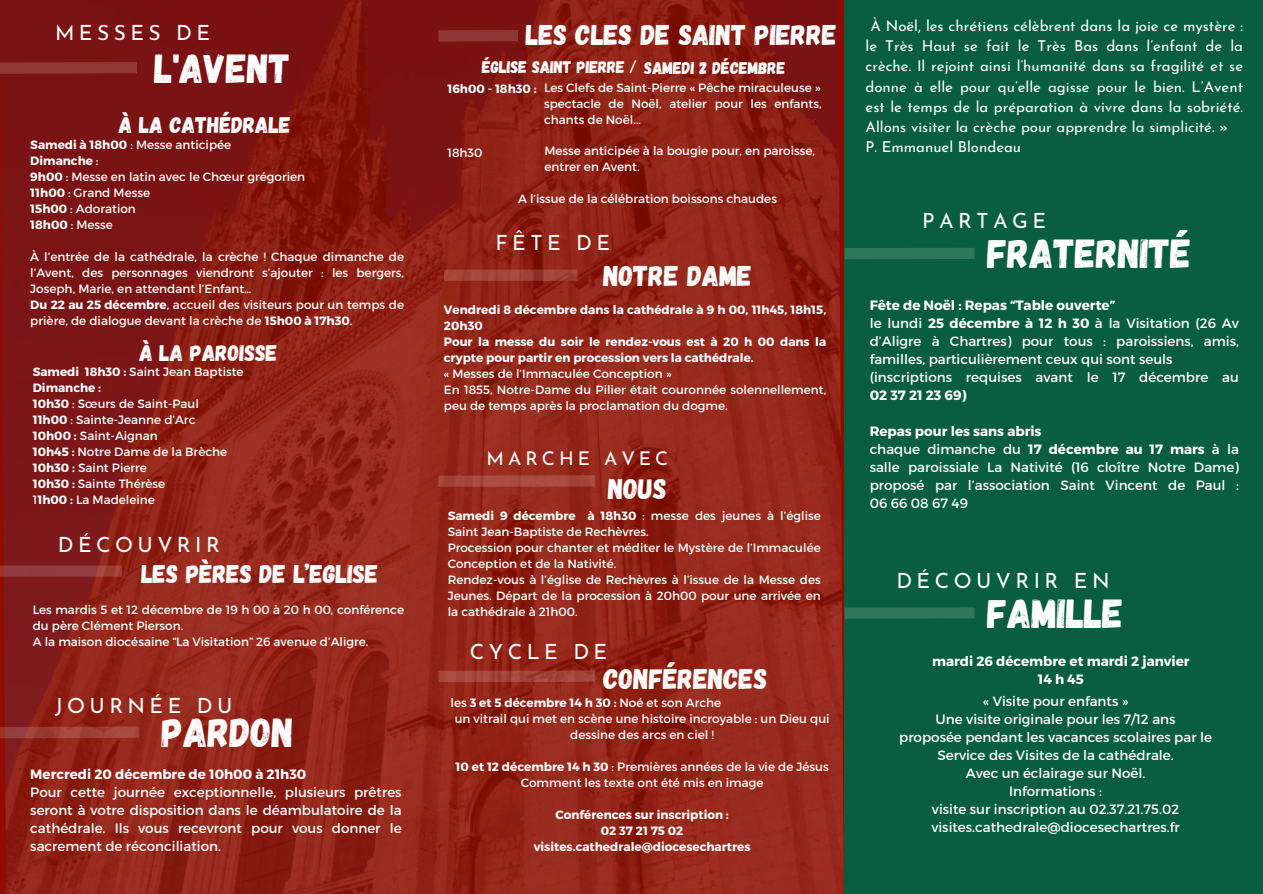
<style>
.page{position:relative;width:1263px;height:894px;background:#fff}
.page>*{position:absolute;margin:0;border:0;box-sizing:border-box;transform-origin:0 0}
.t1{font:40.5px "Gagalin";color:#fff}
.t2{font:28.5px "Gagalin";color:#fff}
.t3{font:25.5px "Gagalin";color:#fff}
.t4{font:22.5px "Gagalin";color:#fff}
.t5{font:21px "Josefin Sans";letter-spacing:.21em;color:#fff}
.t6{font:18.9px "Josefin Sans";letter-spacing:.21em;color:#fff}
.t7{font:16.8px "Gagalin";color:#fff}
.t8{font:15px/20.2px "Josefin Sans";color:#fff}
.t9{font:13.5px/18px "Montserrat";color:#fff}
.t10{font:700 13.5px/18px "Montserrat";color:#fff;text-align:center}
.t11{font:12px/16px "Montserrat";color:#fff}
.t12{font:700 12px/16px "Montserrat";color:#fff}
.s1{font-weight:700}
.s2{font-size:16.95px}
.s3{font-weight:400}
</style>
<div class="page">
<img style="left:0;top:0;width:844px;height:893px">
<div style="left:844px;top:0;width:419px;height:893px;background:#095d40"></div>
<svg style="left:0;top:56px;width:148px;height:24px;background:#822222"></svg>
<svg style="left:0;top:565px;width:122px;height:11px"></svg>
<svg style="left:0;top:720px;width:151px;height:24px;background:#952f25"></svg>
<svg style="left:444px;top:269px;width:133px;height:12px;background:#9f4136"></svg>
<div style="left:438px;top:475px;width:157px;height:11px;background:#a84b40"></div>
<div style="left:844px;top:248px;width:130px;height:11px;background:#2f765d"></div>
<div style="left:845px;top:607px;width:129px;height:11px;background:#2f765d"></div>
<svg style="left:438px;top:670px;width:157px;height:12px;background:#a14338"></svg>
<div style="left:438px;top:30px;width:80px;height:12px;background:#8e3737"></div>
<h3 class="t5" style="left:55px;top:25px;width:157px">MESSES DE</h3>
<h1 class="t1" style="left:155px;top:42px;width:138px">L'AVENT</h1>
<h3 class="t4" style="left:119px;top:110px;width:173px">À LA CATHÉDRALE</h3>
<p class="t11" style="left:30px;top:136px;width:276px"><span class="s1">Samedi à 18h00</span> : Messe anticipée<br><span class="s1">Dimanche</span> :<br><span class="s1">9h00</span> : Messe en latin avec le Chœur grégorien<br><span class="s1">11h00</span> : Grand Messe<br><span class="s1">15h00</span> : Adoration<br><span class="s1">18h00</span> : Messe</p>
<p class="t11" style="left:30px;top:248px;width:375px">À l’entrée de la cathédrale, la crèche ! Chaque dimanche de l’Avent, des personnages viendront s’ajouter : les bergers, Joseph, Marie, en attendant l’Enfant…<br><span class="s1">Du 22 au 25 décembre</span>, accueil des visiteurs pour un temps de prière, de dialogue devant la crèche de <span class="s1">15h00 à 17h30</span>.</p>
<p class="t11" style="left:33px;top:363px;width:212px"><span class="s1">Samedi 18h30 :</span> Saint Jean Baptiste<br><span class="s1">Dimanche :<br>10h30</span> : Sœurs de Saint-Paul<br><span class="s1">11h00</span> : Sainte-Jeanne d’Arc<br><span class="s1">10h00 :</span> Saint-Aignan<br><span class="s1">10h45 :</span> Notre Dame de la Brèche<br><span class="s1">10h30 :</span> Saint Pierre<br><span class="s1">10h30 :</span> Sainte Thérèse<br>1<span class="s1">1h00 :</span> La Madeleine</p>
<h3 class="t4" style="left:139px;top:338px;width:140px">À LA PAROISSE</h3>
<h3 class="t5" style="left:58px;top:536px;width:164px">DÉCOUVRIR</h3>
<h3 class="t3" style="left:141px;top:557px;width:238px">LES PÈRES DE L’EGLISE</h3>
<p class="t11" style="left:33px;top:601px;width:373px">Les mardis 5 et 12 décembre de 19 h 00 à 20 h 00, conférence du père Clément Pierson.<br>A la maison diocésaine “La Visitation” 26 avenue d’Aligre.</p>
<h3 class="t5" style="left:55px;top:697px;width:179px">JOURNÉE DU</h3>
<h1 class="t1" style="left:162px;top:706px;width:133px">PARDON</h1>
<p class="t10" style="left:30px;top:764px;width:278px">Mercredi 20 décembre de 10h00 à 21h30</p>
<p class="t9" style="left:30px;top:782px;width:373px;text-align:justify">Pour cette journée exceptionnelle, plusieurs prêtres seront à votre disposition dans le déambulatoire de la cathédrale. Ils vous recevront pour vous donner le sacrement de réconciliation.</p>
<h2 class="t2" style="left:526px;top:17px;width:312px">LES CLES DE SAINT PIERRE</h2>
<h3 class="t7" style="left:482px;top:56px;width:305px">ÉGLISE SAINT PIERRE / <span class="s2">SAMEDI 2 DÉCEMBRE</span></h3>
<p class="t12" style="left:447px;top:80px;width:91px">16h00 - 18h30 :</p>
<p class="t11" style="left:544px;top:79px;width:279px;text-align:justify">Les Clefs de Saint-Pierre « Pêche miraculeuse » spectacle de Noël, atelier pour les enfants, chants de Noël...</p>
<p class="t11" style="left:544px;top:142px;width:272px">Messe anticipée à la bougie pour, en paroisse, entrer en Avent.</p>
<p class="t11" style="left:518px;top:190px;width:260px">A l’issue de la célébration boissons chaudes</p>
<p class="t11" style="left:447px;top:144px;width:36px">18h30</p>
<h3 class="t5" style="left:495px;top:234px;width:116px">FÊTE DE</h3>
<h2 class="t2" style="left:603px;top:257px;width:150px">NOTRE DAME</h2>
<p class="t12" style="left:444px;top:301px;width:384px">Vendredi 8 décembre dans la cathédrale à 9 h 00, 11h45, 18h15, 20h30<br>Pour la messe du soir le rendez-vous est à 20 h 00 dans la crypte pour partir en procession vers la cathédrale.</p>
<p class="t11" style="left:444px;top:365px;width:384px">« Messes de l’Immaculée Conception »<br>En 1855, Notre-Dame du Pilier était couronnée solennellement, peu de temps après la proclamation du dogme.</p>
<h3 class="t6" style="left:487px;top:450px;width:183px">MARCHE AVEC</h3>
<h2 class="t2" style="left:608px;top:470px;width:60px">NOUS</h2>
<p class="t11" style="left:448px;top:506px;width:375px"><span class="s1">Samedi 9 décembre à 18h30</span> : messe des jeunes à l’église Saint Jean-Baptiste de Rechèvres.<br>Procession pour chanter et méditer le Mystère de l’Immaculée Conception et de la Nativité.<br>Rendez-vous à l’église de Rechèvres à l’issue de la Messe des Jeunes. Départ de la procession à 20h00 pour une arrivée en la cathédrale à 21h00.</p>
<h3 class="t5" style="left:470px;top:643px;width:139px">CYCLE DE</h3>
<h2 class="t2" style="left:603px;top:660px;width:165px">CONFÉRENCES</h2>
<p class="t12" style="left:450px;top:693px;width:272px"><span class="s3">les</span> 3 et 5 décembre 14 h 30 : <span class="s3">Noé et son Arche</span></p>
<p class="t11" style="left:455px;top:709px;width:376px">un vitrail qui met en scène une histoire incroyable : un Dieu qui</p>
<p class="t11" style="left:570px;top:725px;width:145px">dessine des arcs en ciel !</p>
<p class="t11" style="left:456px;top:757px;width:375px;text-align:center"><span class="s1">10 et 12 décembre 14 h 30</span> : Premières années de la vie de Jésus<br>Comment les texte ont été mis en image</p>
<p class="t12" style="left:534px;top:805px;width:218px;text-align:center">Conférences sur inscription :<br>02 37 21 75 02 visites.cathedrale@diocesechartres</p>
<p class="t8" style="left:865px;top:17px;width:379px;text-indent:5px">À Noël, les chrétiens célèbrent dans la joie ce mystère : le Très Haut se fait le Très Bas dans l’enfant de la crèche. Il rejoint ainsi l’humanité dans sa fragilité et se donne à elle pour qu’elle agisse pour le bien. L’Avent est le temps de la préparation à vivre dans la sobriété.<br>Allons visiter la crèche pour apprendre la simplicité. » P. Emmanuel Blondeau</p>
<h3 class="t5" style="left:922px;top:212px;width:126px">PARTAGE</h3>
<h1 class="t1" style="left:987px;top:227px;width:205px">FRATERNITÉ</h1>
<p class="t9" style="left:870px;top:295px;width:371px"><span class="s1">Fête de Noël : Repas “Table ouverte”<br></span>le lundi <span class="s1">25 décembre à 12 h 30</span> à la Visitation (26 Av d’Aligre à Chartres) pour tous : paroissiens, amis, familles, particulièrement ceux qui sont seuls (inscriptions requises avant le 17 décembre au</p>
<p class="t10" style="left:870px;top:385px;width:98px">02 37 21 23 69)</p>
<p class="t9" style="left:870px;top:421px;width:371px"><span class="s1">Repas pour les sans abris<br></span>chaque dimanche du <span class="s1">17 décembre au 17 mars</span> à la salle paroissiale La Nativité (16 cloître Notre Dame) proposé par l’association Saint Vincent de Paul :<br>06 66 08 67 49</p>
<h3 class="t5" style="left:896px;top:571px;width:215px">DÉCOUVRIR EN</h3>
<h1 class="t1" style="left:987px;top:586px;width:138px">FAMILLE</h1>
<p class="t10" style="left:932px;top:651px;width:259px">mardi 26 décembre et mardi 2 janvier<br>14 h 45</p>
<p class="t9" style="left:899px;top:691px;width:314px;text-align:center">« Visite pour enfants »<br>Une visite originale pour les 7/12 ans<br>proposée pendant les vacances scolaires par le Service des Visites de la cathédrale.<br>Avec un éclairage sur Noël.<br>Informations :<br>visite sur inscription au 02.37.21.75.02 visites.cathedrale@diocesechartres.fr</p>
</div>
